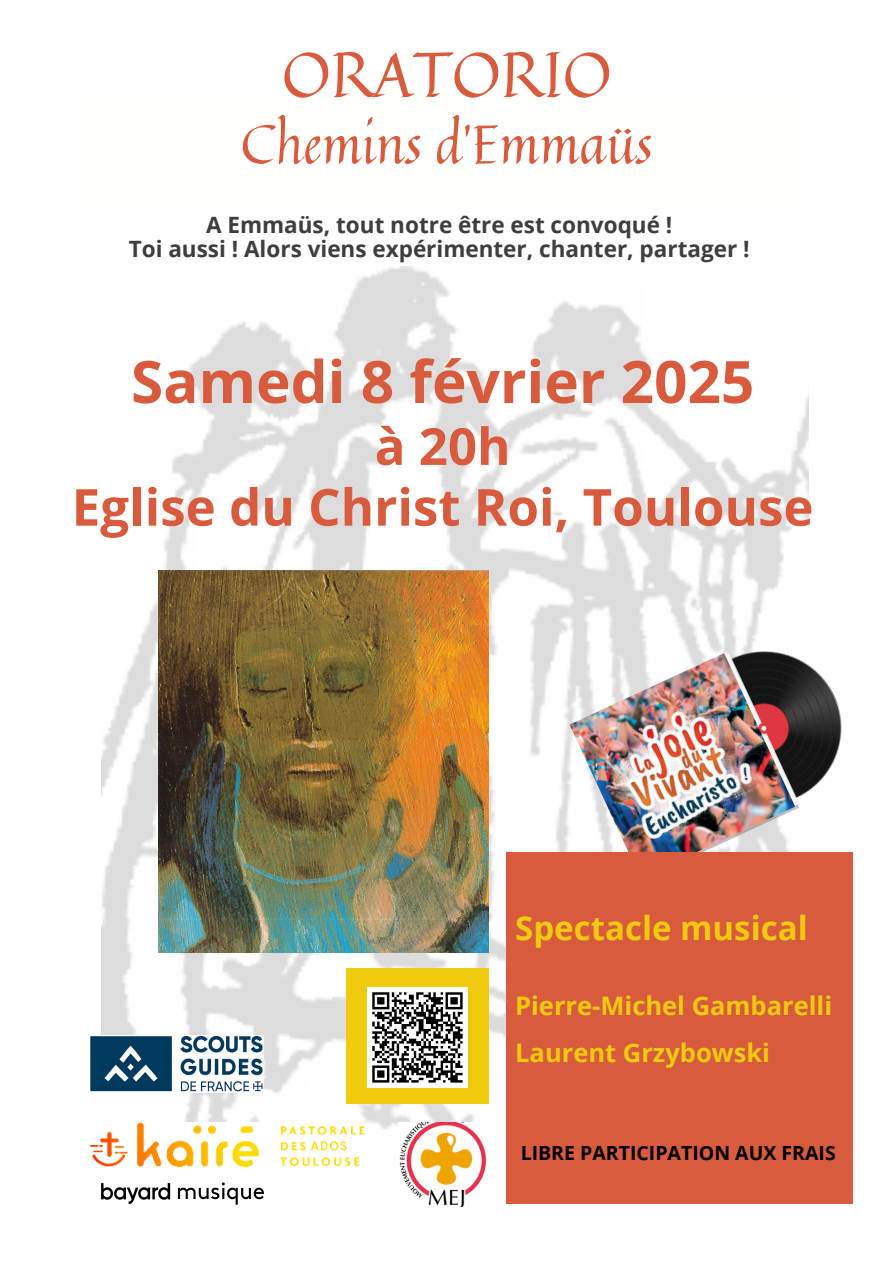
<style>
.page{position:relative;width:894px;height:1264px;background:#fff}
.page>*{position:absolute;margin:0;border:0;box-sizing:border-box;transform-origin:0 0}
.t1{font:63px "Quintessential";color:#d95b3d}
.t2{font:700 58.5px "Open Sans";color:#d95b3d}
.t3{font:54px "Quintessential";color:#d95b3d}
.t4{font:700 51px/60.8px "Open Sans";color:#d95b3d;text-align:center}
.t5{font:700 33px "Open Sans";color:#f1ca0f}
.t6{font:700 25.5px "Open Sans";color:#f1ca0f}
.t7{font:700 22.5px/24.8px "Open Sans";color:#3e3e3e;text-align:center}
.t8{font:700 19.5px "Open Sans";color:#000}
</style>
<div class="page">
<img style="left:101px;top:266px;width:707px;height:869px">
<img style="left:101px;top:1182px;width:163px;height:21px">
<img style="left:398px;top:1122px;width:89px;height:84px">
<div style="left:346px;top:968px;width:142px;height:135px;background:#f1ca0f"></div>
<img style="left:90px;top:1035px;width:174px;height:57px">
<img style="left:574px;top:620px;width:279px;height:258px">
<img style="left:569px;top:653px;width:226px;height:199px">
<img style="left:158px;top:570px;width:330px;height:382px">
<div style="left:506px;top:852px;width:346px;height:351px;background:#d95b3d"></div>
<img style="left:89px;top:1122px;width:275px;height:45px">
<div style="left:367px;top:987px;width:100px;height:100px;background:#fff"></div>
<svg style="left:372px;top:992px;width:91px;height:91px"></svg>
<h1 class="t1" style="left:282px;top:25px;width:331px">ORATORIO</h1>
<h3 class="t3" style="left:241px;top:102px;width:413px">Chemins d’Emmaüs</h3>
<h5 class="t7" style="left:129px;top:211px;width:622px">A Emmaüs, tout notre être est convoqué !<br>Toi aussi ! Alors viens expérimenter, chanter, partager !</h5>
<p class="t2" style="left:131px;top:340px;width:624px">Samedi 8 février 2025</p>
<p class="t4" style="left:72px;top:415px;width:743px">à 20h<br>Eglise du Christ Roi, Toulouse</p>
<p class="t5" style="left:515px;top:904px;width:294px">Spectacle musical</p>
<p class="t6" style="left:515px;top:987px;width:318px">Pierre-Michel Gambarelli</p>
<h1 class="t6" style="left:515px;top:1035px;width:256px">Laurent Grzybowski</h1>
<p class="t8" style="left:520px;top:1139px;width:316px">LIBRE PARTICIPATION AUX FRAIS</p>
</div>
